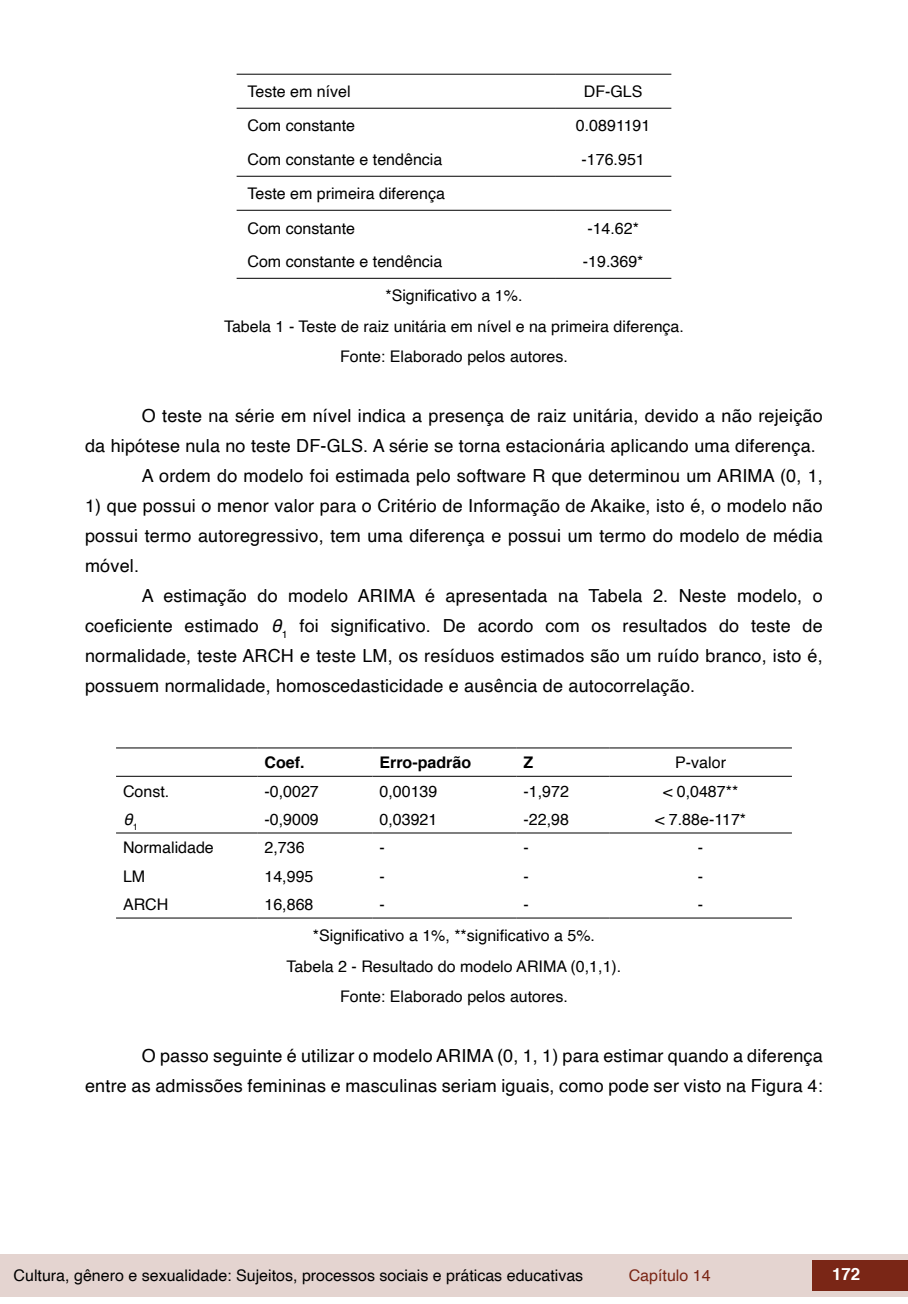
<style>
.page{position:relative;width:908px;height:1304px;background:#fff}
.page>*{position:absolute;margin:0;border:0;box-sizing:border-box;transform-origin:0 0}
.t1{font:18px/30px "Helvetica";letter-spacing:.01em;color:#000;text-align:justify}
.t2{font:700 16.8px "Helvetica";color:#fff}
.t3{font:16px/30.6px "Helvetica";color:#000;text-align:center}
.t4{font:700 16px "Helvetica";color:#000}
.t5{font:16px "Helvetica";color:#7a2616}
.t6{font:italic 16px "Helvetica";color:#000}
.s1{font-style:italic}
</style>
<div class="page">
<div style="left:0;top:1254px;width:906px;height:43px;background:#e4d4d0"></div>
<div style="left:812px;top:1261px;width:95px;height:30px;background:#7a2616"></div>
<hr style="left:236px;top:278px;width:318px;height:1px;background:#000">
<hr style="left:554px;top:278px;width:117px;height:1px;background:#000">
<hr style="left:236px;top:74px;width:318px;height:1px;background:#000">
<hr style="left:554px;top:74px;width:117px;height:1px;background:#000">
<hr style="left:236px;top:108px;width:318px;height:1px;background:#000">
<hr style="left:554px;top:108px;width:117px;height:1px;background:#000">
<hr style="left:236px;top:176px;width:318px;height:1px;background:#000">
<hr style="left:554px;top:176px;width:117px;height:1px;background:#000">
<hr style="left:236px;top:210px;width:318px;height:1px;background:#000">
<hr style="left:554px;top:210px;width:117px;height:1px;background:#000">
<hr style="left:116px;top:747px;width:141px;height:1px;background:#000">
<hr style="left:257px;top:747px;width:115px;height:1px;background:#000">
<hr style="left:372px;top:747px;width:144px;height:1px;background:#000">
<hr style="left:516px;top:747px;width:93px;height:1px;background:#000">
<hr style="left:609px;top:747px;width:182px;height:1px;background:#000">
<hr style="left:116px;top:776px;width:141px;height:1px;background:#000">
<hr style="left:257px;top:776px;width:115px;height:1px;background:#000">
<hr style="left:372px;top:776px;width:144px;height:1px;background:#000">
<hr style="left:516px;top:776px;width:93px;height:1px;background:#000">
<hr style="left:609px;top:776px;width:182px;height:1px;background:#000">
<hr style="left:116px;top:832px;width:141px;height:1px;background:#000">
<hr style="left:257px;top:832px;width:115px;height:1px;background:#000">
<hr style="left:372px;top:832px;width:144px;height:1px;background:#000">
<hr style="left:516px;top:832px;width:93px;height:1px;background:#000">
<hr style="left:609px;top:832px;width:182px;height:1px;background:#000">
<hr style="left:116px;top:917px;width:141px;height:1px;background:#000">
<hr style="left:257px;top:917px;width:115px;height:1px;background:#000">
<hr style="left:372px;top:917px;width:144px;height:1px;background:#000">
<hr style="left:516px;top:917px;width:93px;height:1px;background:#000">
<hr style="left:609px;top:917px;width:182px;height:1px;background:#000">
<p class="t3" style="left:247px;top:77px;width:105px">Teste em nível</p>
<p class="t3" style="left:583px;top:77px;width:60px">DF-GLS</p>
<p class="t3" style="left:247px;top:111px;width:109px">Com constante</p>
<p class="t3" style="left:575px;top:111px;width:76px">0.0891191</p>
<p class="t3" style="left:247px;top:145px;width:196px">Com constante e tendência</p>
<p class="t3" style="left:581px;top:145px;width:65px">-176.951</p>
<p class="t3" style="left:247px;top:177px;width:199px;line-height:34.2px;text-align:left">Teste em primeira diferença<br>Com constante</p>
<p class="t3" style="left:587px;top:213px;width:53px">-14.62*</p>
<p class="t3" style="left:247px;top:247px;width:196px">Com constante e tendência</p>
<p class="t3" style="left:582px;top:247px;width:62px">-19.369*</p>
<p class="t3" style="left:224px;top:281px;width:461px">*Significativo a 1%.<br>Tabela 1 - Teste de raiz unitária em nível e na primeira diferença.<br>Fonte: Elaborado pelos autores.</p>
<p class="t1" style="left:142px;top:402px;width:682px">O teste na série em nível indica a presença de raiz unitária, devido a não rejeição</p>
<p class="t1" style="left:85px;top:432px;width:732px">da hipótese nula no teste DF-GLS. A série se torna estacionária aplicando uma diferença.</p>
<p class="t1" style="left:142px;top:462px;width:682px">A ordem do modelo foi estimada pelo software R que determinou um ARIMA (0, 1,</p>
<p class="t1" style="left:85px;top:492px;width:738px">1) que possui o menor valor para o Critério de Informação de Akaike, isto é, o modelo não possui termo autoregressivo, tem uma diferença e possui um termo do modelo de média móvel.</p>
<p class="t1" style="left:85px;top:582px;width:738px;text-indent:57px">A estimação do modelo ARIMA é apresentada na Tabela 2. Neste modelo, o coeficiente estimado <span class="s1">θ</span><sub>1</sub> foi significativo. De acordo com os resultados do teste de normalidade, teste ARCH e teste LM, os resíduos estimados são um ruído branco, isto é, possuem normalidade, homoscedasticidade e ausência de autocorrelação.</p>
<p class="t4" style="left:264px;top:750px;width:41px">Coef.</p>
<p class="t4" style="left:379px;top:750px;width:93px">Erro-padrão</p>
<p class="t4" style="left:523px;top:750px;width:11px">Z</p>
<p class="t3" style="left:675px;top:748px;width:52px">P-valor</p>
<p class="t3" style="left:123px;top:776px;width:48px">Const.</p>
<p class="t3" style="left:264px;top:776px;width:56px">-0,0027</p>
<p class="t3" style="left:379px;top:776px;width:59px">0,00139</p>
<p class="t3" style="left:523px;top:776px;width:47px">-1,972</p>
<p class="t3" style="left:662px;top:776px;width:77px">&lt; 0,0487**</p>
<p class="t6" style="left:123px;top:806px;width:16px">θ<sub>1</sub></p>
<p class="t3" style="left:264px;top:804px;width:56px">-0,9009</p>
<p class="t3" style="left:379px;top:804px;width:59px">0,03921</p>
<p class="t3" style="left:523px;top:804px;width:47px">-22,98</p>
<p class="t3" style="left:654px;top:804px;width:92px">&lt; 7.88e-117*</p>
<p class="t3" style="left:123px;top:833px;width:92px">Normalidade</p>
<p class="t3" style="left:264px;top:833px;width:42px">2,736</p>
<p class="t3" style="left:379px;top:833px;width:7px">-</p>
<p class="t3" style="left:523px;top:833px;width:7px">-</p>
<p class="t3" style="left:697px;top:833px;width:7px">-</p>
<p class="t3" style="left:123px;top:861px;width:24px">LM</p>
<p class="t3" style="left:264px;top:861px;width:50px">14,995</p>
<p class="t3" style="left:379px;top:861px;width:7px">-</p>
<p class="t3" style="left:523px;top:861px;width:7px">-</p>
<p class="t3" style="left:697px;top:861px;width:7px">-</p>
<p class="t3" style="left:123px;top:889px;width:47px">ARCH</p>
<p class="t3" style="left:264px;top:889px;width:50px">16,868</p>
<p class="t3" style="left:379px;top:889px;width:7px">-</p>
<p class="t3" style="left:523px;top:889px;width:7px">-</p>
<p class="t3" style="left:697px;top:889px;width:7px">-</p>
<p class="t3" style="left:286px;top:921px;width:336px">*Significativo a 1%, **significativo a 5%.<br>Tabela 2 - Resultado do modelo ARIMA (0,1,1).<br>Fonte: Elaborado pelos autores.</p>
<p class="t1" style="left:85px;top:1041px;width:739px;text-align:right">O passo seguinte é utilizar o modelo ARIMA (0, 1, 1) para estimar quando a diferença<br>entre as admissões femininas e masculinas seriam iguais, como pode ser visto na Figura 4:</p>
<p class="t3" style="left:14px;top:1260px;width:571px">Cultura, gênero e sexualidade: Sujeitos, processos sociais e práticas educativas</p>
<p class="t5" style="left:628px;top:1263px;width:83px">Capítulo 14</p>
<p class="t2" style="left:831px;top:1261px;width:30px">172</p>
</div>
